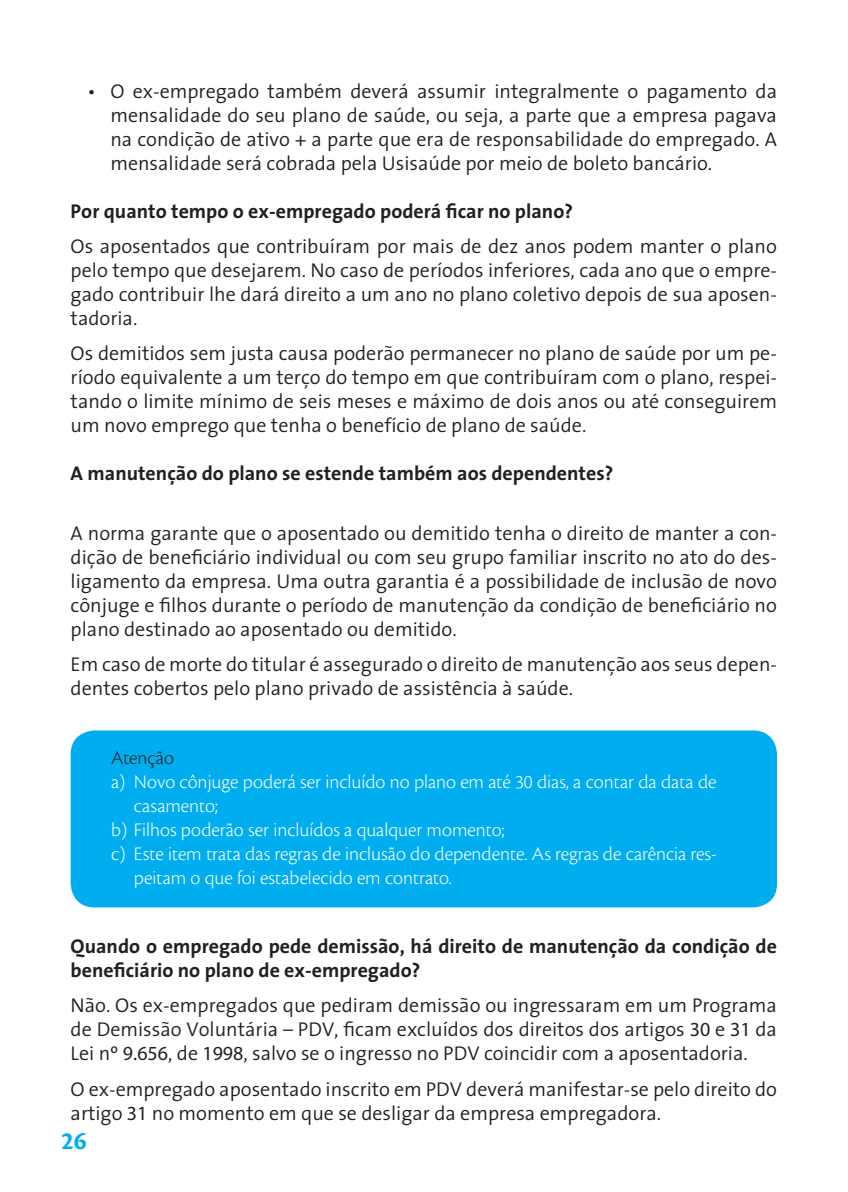
<style>
.page{position:relative;width:848px;height:1192px;background:#fff}
.page>*{position:absolute;margin:0;border:0;box-sizing:border-box;transform-origin:0 0}
.t1{font:700 26px "Cronos Pro";color:#00aeef}
.t2{font:20px/24px "The Sans Semi Light Plain";color:#231f20;text-align:justify}
.t3{font:300 20px/24px "Cronos Pro";color:#fff}
.t4{font:20px/24px "The Sans Bold Plain";color:#231f20}
.t5{font:300 20px "Cronos Pro";letter-spacing:-.005em;color:#231f20}
.s1{font-family:"Myriad Pro"}
</style>
<div class="page">
<div style="left:71px;top:730px;width:706px;height:177px;background:#00aeef;border-radius:24px"></div>
<p class="t2" style="left:110px;top:78px;width:668px;text-indent:-23px">• O ex-empregado também deverá assumir integralmente o pagamento da mensalidade do seu plano de saúde, ou seja, a parte que a empresa pagava na condição de ativo + a parte que era de responsabilidade do empregado. A mensalidade será cobrada pela Usisaúde por meio de boleto bancário.</p>
<p class="t4" style="left:71px;top:198px;width:504px">Por quanto tempo o ex-empregado poderá ficar no plano?</p>
<p class="t2" style="left:71px;top:233px;width:708px">Os aposentados que contribuíram por mais de dez anos podem manter o plano pelo tempo que desejarem. No caso de períodos inferiores, cada ano que o empre&shy;gado contribuir lhe dará direito a um ano no plano coletivo depois de sua aposen&shy;tadoria.</p>
<p class="t2" style="left:71px;top:341px;width:708px">Os demitidos sem justa causa poderão permanecer no plano de saúde por um pe&shy;ríodo equivalente a um terço do tempo em que contribuíram com o plano, respei&shy;tando o limite mínimo de seis meses e máximo de dois anos ou até conseguirem um novo emprego que tenha o benefício de plano de saúde.</p>
<p class="t4" style="left:71px;top:461px;width:544px">A manutenção do plano se estende também aos dependentes?</p>
<p class="t2" style="left:71px;top:520px;width:708px">A norma garante que o aposentado ou demitido tenha o direito de manter a con&shy;dição de beneficiário individual ou com seu grupo familiar inscrito no ato do des&shy;ligamento da empresa. Uma outra garantia é a possibilidade de inclusão de novo cônjuge e filhos durante o período de manutenção da condição de beneficiário no plano destinado ao aposentado ou demitido.</p>
<p class="t2" style="left:71px;top:651px;width:708px">Em caso de morte do titular é assegurado o direito de manutenção aos seus depen&shy;dentes cobertos pelo plano privado de assistência à saúde.</p>
<p class="t5" style="left:111px;top:746px;width:64px">Atenção</p>
<p class="t3" style="left:134px;top:769px;width:584px;text-indent:-23px">a) Novo cônjuge poderá ser incluído no plano em até 30 dias, a contar da data de casamento;</p>
<p class="t3" style="left:111px;top:817px;width:395px">b) Filhos poderão ser incluídos a qualquer momento;</p>
<p class="t3" style="left:134px;top:841px;width:585px;text-indent:-23px">c) Este item trata das regras de inclusão do dependente. As regras de carência res&shy;peitam o que foi estabelecido em contrato.</p>
<p class="t4" style="left:71px;top:933px;width:708px">Quando o empregado pede demissão, há direito de manutenção da condição de beneficiário no plano de ex-empregado?</p>
<p class="t2" style="left:71px;top:992px;width:708px">Não. Os ex-empregados que pediram demissão ou ingressaram em um Programa de Demissão Voluntária – PDV, ficam excluídos dos direitos dos artigos <span class="s1">30</span> e <span class="s1">31</span> da Lei nº <span class="s1">9.656</span>, de <span class="s1">1998</span>, salvo se o ingresso no PDV coincidir com a aposentadoria.</p>
<p class="t2" style="left:71px;top:1076px;width:708px">O ex-empregado aposentado inscrito em PDV deverá manifestar-se pelo direito do artigo <span class="s1">31</span> no momento em que se desligar da empresa empregadora.</p>
<h1 class="t1" style="left:61px;top:1125px;width:27px">26</h1>
</div>
